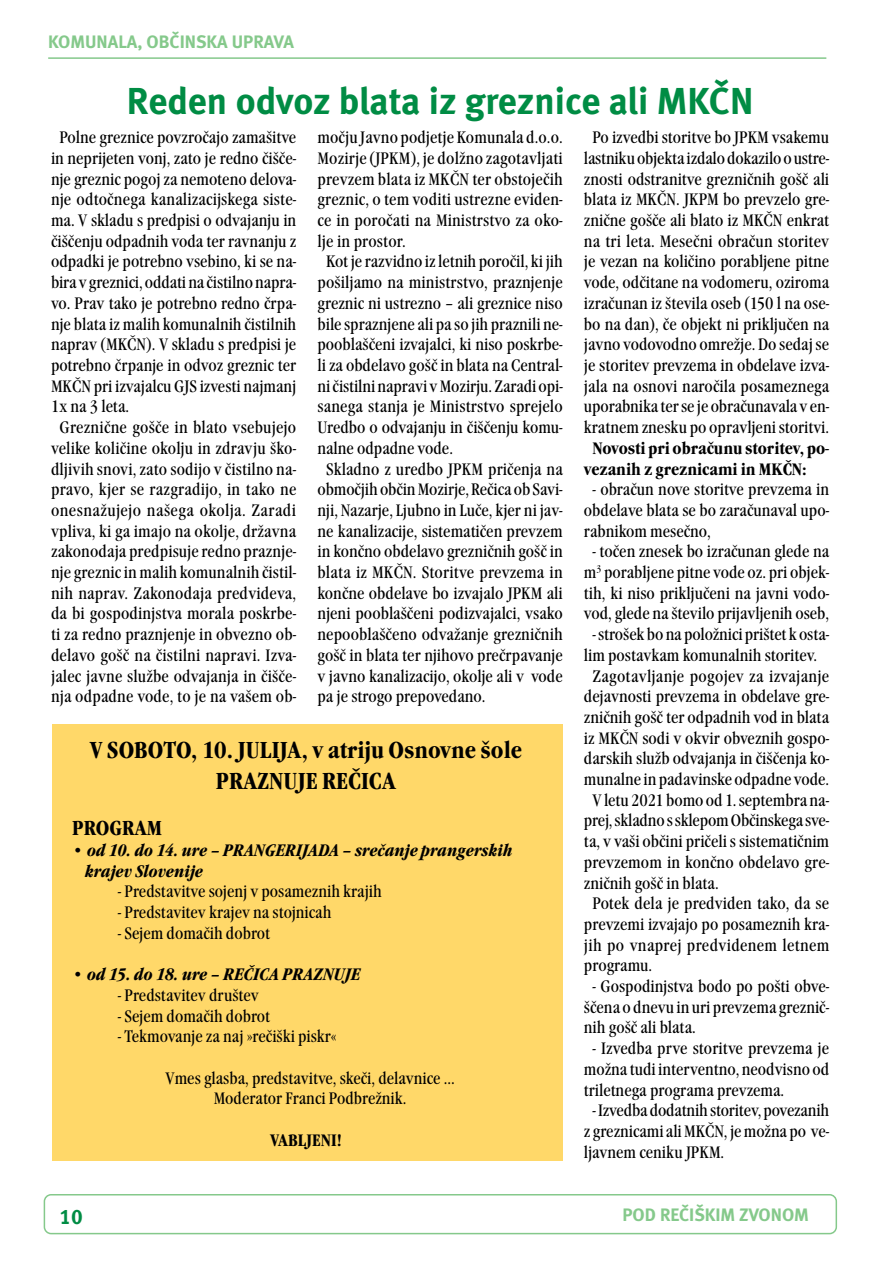
<style>
.page{position:relative;width:893px;height:1263px;background:#fff}
.page>*{position:absolute;margin:0;border:0;box-sizing:border-box;transform-origin:0 0}
.t1{font:37.5px "BSH Meta Bold CELF";color:#008c44}
.t2{font:700 condensed 24px/31.5px "Garamond Itc TEE";color:#000;text-align:center}
.t3{font:700 condensed 21px "Garamond Itc TEE";color:#000}
.t4{font:21px "BSH Meta Bold CELF";color:#008c44}
.t5{font:18px "BSH Meta Bold CELF";color:#85c98b}
.t6{font:condensed 17.25px/20.7px "Garamond Itc TEE";color:#000;text-align:justify}
.t7{font:italic 700 condensed 17.25px/20.7px "Garamond Itc TEE";color:#000}
.t8{font:700 condensed 17.25px/20.7px "Garamond Itc TEE";color:#000}
.t9{font:condensed 17.25px "Garamond Itc TEE";letter-spacing:.02em;color:#000}
.t10{font:condensed 17.25px "Garamond Itc TEE";letter-spacing:.025em;color:#000}
</style>
<div class="page">
<div style="left:44px;top:1194px;width:793px;height:40px;border:2px solid #85c98b;border-radius:7px"></div>
<hr style="left:48px;top:57px;width:778px;height:2px;background:#85c98b">
<div style="left:52px;top:724px;width:511px;height:437px;background:#ffd869"></div>
<p class="t5" style="left:48px;top:30px;width:247px">KOMUNALA, OBČINSKA UPRAVA</p>
<h1 class="t1" style="left:127px;top:77px;width:628px">Reden odvoz blata iz greznice ali MKČN</h1>
<p class="t6" style="left:60px;top:127px;width:238px">Polne greznice povzročajo zamašitve</p>
<p class="t6" style="left:51px;top:148px;width:247px">in neprijeten vonj, zato je redno čišče-</p>
<p class="t6" style="left:51px;top:169px;width:247px">nje greznic pogoj za nemoteno delova-</p>
<p class="t6" style="left:51px;top:189px;width:247px">nje odtočnega kanalizacijskega siste-</p>
<p class="t6" style="left:51px;top:210px;width:247px">ma. V skladu s predpisi o odvajanju in</p>
<p class="t6" style="left:51px;top:231px;width:247px">čiščenju odpadnih voda ter ravnanju z</p>
<p class="t6" style="left:51px;top:252px;width:247px">odpadki je potrebno vsebino, ki se na-</p>
<p class="t6" style="left:51px;top:272px;width:247px">bira v greznici, oddati na čistilno napra-</p>
<p class="t6" style="left:51px;top:293px;width:247px">vo. Prav tako je potrebno redno črpa-</p>
<p class="t6" style="left:51px;top:314px;width:247px">nje blata iz malih komunalnih čistilnih</p>
<p class="t6" style="left:51px;top:334px;width:247px">naprav (MKČN). V skladu s predpisi je</p>
<p class="t6" style="left:51px;top:355px;width:247px">potrebno črpanje in odvoz greznic ter</p>
<p class="t6" style="left:51px;top:376px;width:247px">MKČN pri izvajalcu GJS izvesti najmanj</p>
<p class="t6" style="left:51px;top:396px;width:80px">1x na 3 leta.</p>
<p class="t6" style="left:60px;top:417px;width:238px">Greznične gošče in blato vsebujejo</p>
<p class="t6" style="left:51px;top:438px;width:247px">velike količine okolju in zdravju ško-</p>
<p class="t6" style="left:51px;top:459px;width:247px">dljivih snovi, zato sodijo v čistilno na-</p>
<p class="t6" style="left:51px;top:479px;width:247px">pravo, kjer se razgradijo, in tako ne</p>
<p class="t10" style="left:51px;top:500px;width:247px">onesnažujejo našega okolja. Zaradi</p>
<p class="t6" style="left:51px;top:521px;width:247px">vpliva, ki ga imajo na okolje, državna</p>
<p class="t6" style="left:51px;top:541px;width:247px">zakonodaja predpisuje redno praznje-</p>
<p class="t6" style="left:51px;top:562px;width:247px">nje greznic in malih komunalnih čistil-</p>
<p class="t6" style="left:51px;top:583px;width:247px">nih naprav. Zakonodaja predvideva,</p>
<p class="t6" style="left:51px;top:603px;width:247px">da bi gospodinjstva morala poskrbe-</p>
<p class="t6" style="left:51px;top:624px;width:247px">ti za redno praznjenje in obvezno ob-</p>
<p class="t6" style="left:51px;top:645px;width:247px">delavo gošč na čistilni napravi. Izva-</p>
<p class="t6" style="left:51px;top:666px;width:247px">jalec javne službe odvajanja in čišče-</p>
<p class="t6" style="left:51px;top:686px;width:247px">nja odpadne vode, to je na vašem ob-</p>
<p class="t6" style="left:317px;top:127px;width:247px">močju Javno podjetje Komunala d.o.o.</p>
<p class="t6" style="left:317px;top:148px;width:247px">Mozirje (JPKM), je dolžno zagotavljati</p>
<p class="t6" style="left:317px;top:169px;width:247px">prevzem blata iz MKČN ter obstoječih</p>
<p class="t6" style="left:317px;top:189px;width:247px">greznic, o tem voditi ustrezne eviden-</p>
<p class="t6" style="left:317px;top:210px;width:247px">ce in poročati na Ministrstvo za oko-</p>
<p class="t6" style="left:317px;top:231px;width:90px">lje in prostor.</p>
<p class="t6" style="left:326px;top:252px;width:238px">Kot je razvidno iz letnih poročil, ki jih</p>
<p class="t6" style="left:317px;top:272px;width:247px">pošiljamo na ministrstvo, praznjenje</p>
<p class="t6" style="left:317px;top:293px;width:247px">greznic ni ustrezno – ali greznice niso</p>
<p class="t6" style="left:317px;top:314px;width:247px">bile spraznjene ali pa so jih praznili ne-</p>
<p class="t6" style="left:317px;top:334px;width:247px">pooblaščeni izvajalci, ki niso poskrbe-</p>
<p class="t6" style="left:317px;top:355px;width:247px">li za obdelavo gošč in blata na Central-</p>
<p class="t6" style="left:317px;top:376px;width:247px">ni čistilni napravi v Mozirju. Zaradi opi-</p>
<p class="t6" style="left:317px;top:396px;width:247px">sanega stanja je Ministrstvo sprejelo</p>
<p class="t6" style="left:317px;top:417px;width:247px">Uredbo o odvajanju in čiščenju komu-</p>
<p class="t6" style="left:317px;top:438px;width:137px">nalne odpadne vode.</p>
<p class="t6" style="left:326px;top:459px;width:238px">Skladno z uredbo JPKM pričenja na</p>
<p class="t6" style="left:317px;top:479px;width:247px">območjih občin Mozirje, Rečica ob Savi-</p>
<p class="t6" style="left:317px;top:500px;width:247px">nji, Nazarje, Ljubno in Luče, kjer ni jav-</p>
<p class="t6" style="left:317px;top:521px;width:247px">ne kanalizacije, sistematičen prevzem</p>
<p class="t6" style="left:317px;top:541px;width:247px">in končno obdelavo grezničnih gošč in</p>
<p class="t6" style="left:317px;top:562px;width:247px">blata iz MKČN. Storitve prevzema in</p>
<p class="t6" style="left:317px;top:583px;width:247px">končne obdelave bo izvajalo JPKM ali</p>
<p class="t6" style="left:317px;top:603px;width:247px">njeni pooblaščeni podizvajalci, vsako</p>
<p class="t6" style="left:317px;top:624px;width:247px">nepooblaščeno odvažanje grezničnih</p>
<p class="t6" style="left:317px;top:645px;width:247px">gošč in blata ter njihovo prečrpavanje</p>
<p class="t6" style="left:317px;top:666px;width:247px">v javno kanalizacijo, okolje ali v vode</p>
<p class="t6" style="left:317px;top:686px;width:170px">pa je strogo prepovedano.</p>
<p class="t6" style="left:584px;top:127px;width:247px;text-align:center">Po izvedbi storitve bo JPKM vsakemu lastniku objekta izdalo dokazilo o ustre&shy;znosti odstranitve grezničnih gošč ali blata iz MKČN. JKPM bo prevzelo gre&shy;znične gošče ali blato iz MKČN enkrat na tri leta. Mesečni obračun storitev je vezan na količino porabljene pitne vode, odčitane na vodomeru, oziroma izračunan iz števila oseb (150 l na ose&shy;bo na dan), če objekt ni priključen na javno vodovodno omrežje. Do sedaj se je storitev prevzema in obdelave izva&shy;jala na osnovi naročila posameznega uporabnika ter se je obračunavala v en&shy;kratnem znesku po opravljeni storitvi.</p>
<p class="t8" style="left:584px;top:438px;width:247px;text-indent:9px">Novosti pri obračunu storitev, po&shy;vezanih z greznicami in MKČN:</p>
<p class="t6" style="left:584px;top:479px;width:247px;text-indent:9px">- obračun nove storitve prevzema in obdelave blata se bo zaračunaval upo&shy;rabnikom mesečno,</p>
<p class="t6" style="left:584px;top:541px;width:247px;text-align:center">- točen znesek bo izračunan glede na m<sup>3</sup> porabljene pitne vode oz. pri objek&shy;tih, ki niso priključeni na javni vodo&shy;vod, glede na število prijavljenih oseb,</p>
<p class="t6" style="left:592px;top:624px;width:238px">- strošek bo na položnici prištet k osta-</p>
<p class="t6" style="left:584px;top:645px;width:235px">lim postavkam komunalnih storitev.</p>
<p class="t9" style="left:592px;top:666px;width:238px">Zagotavljanje pogojev za izvajanje</p>
<p class="t6" style="left:584px;top:686px;width:247px">dejavnosti prevzema in obdelave gre-</p>
<p class="t6" style="left:584px;top:707px;width:247px">zničnih gošč ter odpadnih vod in blata</p>
<p class="t6" style="left:584px;top:728px;width:247px">iz MKČN sodi v okvir obveznih gospo-</p>
<p class="t6" style="left:584px;top:748px;width:247px">darskih služb odvajanja in čiščenja ko-</p>
<p class="t6" style="left:584px;top:769px;width:247px">munalne in padavinske odpadne vode.</p>
<p class="t6" style="left:592px;top:790px;width:238px">V letu 2021 bomo od 1. septembra na-</p>
<p class="t6" style="left:584px;top:810px;width:247px">prej, skladno s sklepom Občinskega sve-</p>
<p class="t6" style="left:584px;top:831px;width:247px">ta, v vaši občini pričeli s sistematičnim</p>
<p class="t6" style="left:584px;top:852px;width:247px">prevzemom in končno obdelavo gre-</p>
<p class="t6" style="left:584px;top:873px;width:136px">zničnih gošč in blata.</p>
<p class="t6" style="left:592px;top:893px;width:238px">Potek dela je predviden tako, da se</p>
<p class="t6" style="left:584px;top:914px;width:247px">prevzemi izvajajo po posameznih kra-</p>
<p class="t9" style="left:584px;top:935px;width:247px">jih po vnaprej predvidenem letnem</p>
<p class="t6" style="left:584px;top:955px;width:70px">programu.</p>
<p class="t6" style="left:584px;top:976px;width:247px;text-indent:9px">- Gospodinjstva bodo po pošti obve&shy;ščena o dnevu in uri prevzema greznič&shy;nih gošč ali blata.</p>
<p class="t6" style="left:584px;top:1038px;width:247px;text-indent:9px">- Izvedba prve storitve prevzema je možna tudi interventno, neodvisno od triletnega programa prevzema.</p>
<p class="t6" style="left:584px;top:1100px;width:247px;text-indent:9px">- Izvedba dodatnih storitev, povezanih z greznicami ali MKČN, je možna po ve&shy;ljavnem ceniku JPKM.</p>
<h2 class="t2" style="left:90px;top:734px;width:434px">V SOBOTO, 10. JULIJA, v atriju Osnovne šole<br>PRAZNUJE REČICA</h2>
<p class="t3" style="left:72px;top:816px;width:91px">PROGRAM</p>
<p class="t7" style="left:85px;top:840px;width:429px;text-indent:-13px">• od 10. do 14. ure – PRANGERIJADA – srečanje prangerskih krajev Slovenije</p>
<p class="t6" style="left:118px;top:881px;width:265px">- Predstavitve sojenj v posameznih krajih</p>
<p class="t6" style="left:118px;top:902px;width:215px">- Predstavitev krajev na stojnicah</p>
<p class="t6" style="left:118px;top:923px;width:154px">- Sejem domačih dobrot</p>
<p class="t7" style="left:72px;top:964px;width:290px">• od 15. do 18. ure – REČICA PRAZNUJE</p>
<p class="t6" style="left:118px;top:985px;width:143px">- Predstavitev društev</p>
<p class="t6" style="left:118px;top:1006px;width:154px">- Sejem domačih dobrot</p>
<p class="t6" style="left:118px;top:1026px;width:221px">- Tekmovanje za naj »rečiški piskr«</p>
<p class="t6" style="left:166px;top:1068px;width:291px;text-align:center">Vmes glasba, predstavitve, skeči, delavnice …<br>Moderator Franci Podbrežnik.</p>
<p class="t8" style="left:270px;top:1130px;width:73px">VABLJENI!</p>
<p class="t4" style="left:59px;top:1203px;width:25px">10</p>
<p class="t5" style="left:622px;top:1203px;width:188px">POD REČIŠKIM ZVONOM</p>
</div>
